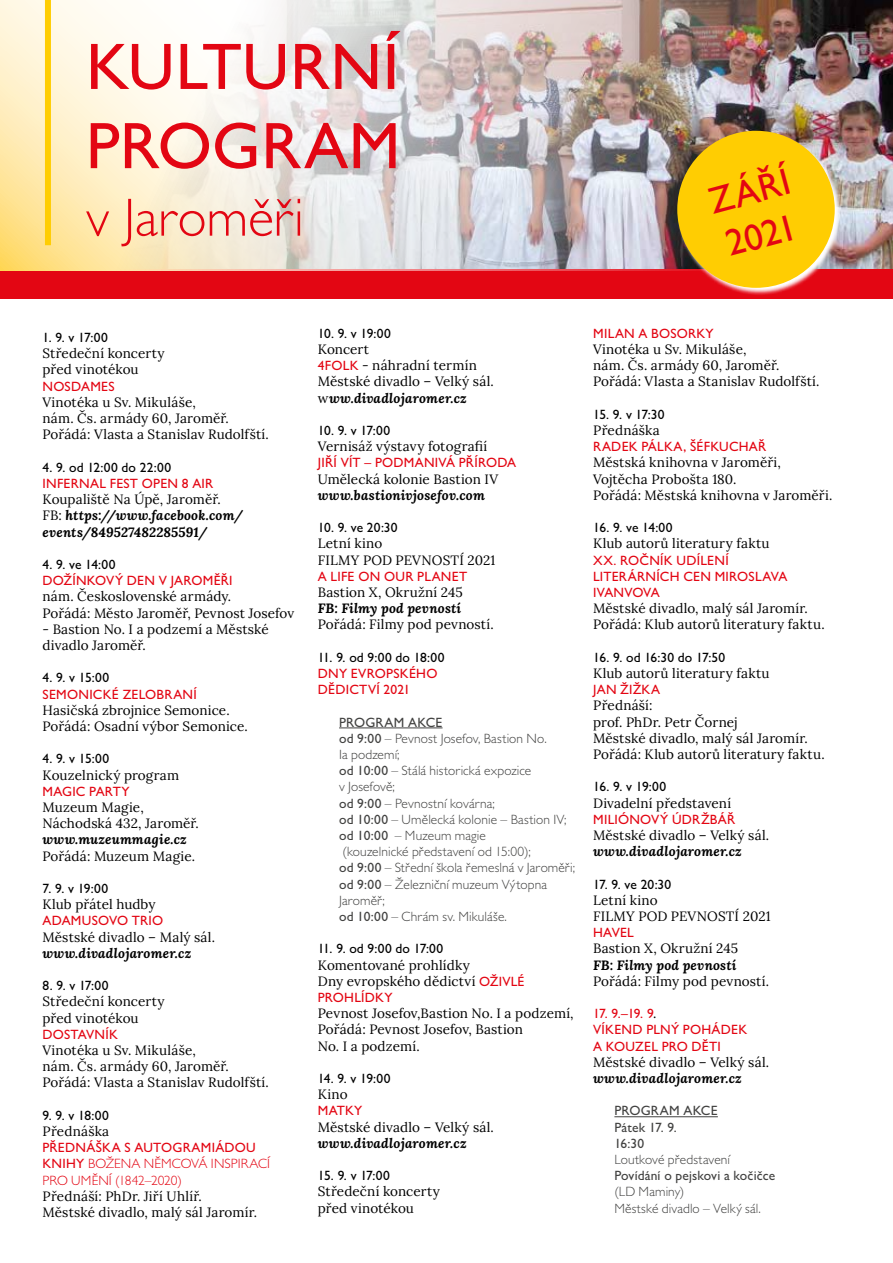
<style>
.page{position:relative;width:893px;height:1263px;background:#fff}
.page>*{position:absolute;margin:0;border:0;box-sizing:border-box;transform-origin:0 0}
.t1{font:500 66px/79.2px "Gill Sans MT Pro";letter-spacing:.005em;color:#e30613}
.t2{font:300 54px "Gill Sans MT Pro";color:#e30613}
.t3{font:500 37.5px/45px "Gill Sans MT Pro";color:#e30613}
.t4{font:13.5px/16.2px "Lora";letter-spacing:.01em;color:#000}
.t5{font:300 13.5px/16.2px "Gill Sans MT Pro";letter-spacing:.01em;color:#424241}
.t6{font:500 13.5px/16.2px "Gill Sans MT Pro";letter-spacing:.02em;color:#e30613}
.t7{font:500 13.5px "Gill Sans MT Pro";color:#000}
.t8{font:italic 700 13.5px/16.2px "Lora";letter-spacing:.015em;color:#000}
.t9{font:300 13.5px/16.2px "Gill Sans MT Pro";color:#e30613}
.t10{font:500 13.5px/16.2px "Gill Sans MT Pro";letter-spacing:.01em;color:#424241}
.s1{font-weight:400;font-style:normal}
.s2{font-weight:500}
.s3{font-family:"Gill Sans MT Pro";font-weight:500;color:#e30613}
.s4{font-weight:700;font-style:italic}
.s5{font-family:"Lora";font-weight:400;color:#000}
</style>
<div class="page">
<hr style="left:339px;top:727px;width:104px;height:1px;background:#424241">
<hr style="left:614px;top:1116px;width:104px;height:1px;background:#424241">
<div style="left:0;top:269px;width:893px;height:30px;background:#e30613"></div>
<img style="left:0;top:0;width:893px;height:270px">
<img style="left:677px;top:131px;width:166px;height:164px">
<div style="left:677px;top:131px;width:158px;height:157px;background:#ffcd02;border-radius:50%"></div>
<div style="left:45px;top:0;width:6px;height:245px;background:#ffcd02"></div>
<h1 class="t1" style="left:86px;top:26px;width:316px">KULTURNÍ<br>PROGRAM</h1>
<h2 class="t2" style="left:86px;top:185px;width:219px">v Jaroměři</h2>
<h3 class="t3" style="left:704px;top:180px;width:84px;rotate:-15deg">ZÁŘÍ<br>2021</h3>
<p class="t7" style="left:43px;top:329px;width:67px">1. 9. v 17:00</p>
<p class="t4" style="left:43px;top:344px;width:124px">Středeční koncerty před vinotékou</p>
<p class="t6" style="left:43px;top:378px;width:74px">NOSDAMES</p>
<p class="t4" style="left:43px;top:393px;width:228px">Vinotéka u Sv. Mikuláše,<br>nám. Čs. armády 60, Jaroměř.<br>Pořádá: Vlasta a Stanislav Rudolfští.</p>
<p class="t7" style="left:43px;top:459px;width:130px">4. 9. od 12:00 do 22:00</p>
<p class="t6" style="left:43px;top:475px;width:172px">INFERNAL FEST OPEN 8 AIR</p>
<p class="t8" style="left:43px;top:491px;width:202px"><span class="s1">Koupaliště Na Úpě, Jaroměř.<br>FB:</span> https://www.facebook.com/ events/849527482285591/</p>
<p class="t7" style="left:43px;top:556px;width:75px">4. 9. ve 14:00</p>
<p class="t6" style="left:43px;top:572px;width:191px">DOŽÍNKOVÝ DEN V JAROMĚŘI</p>
<p class="t4" style="left:43px;top:587px;width:253px">nám. Československé armády.<br>Pořádá: Město Jaroměř, Pevnost Josefov</p>
<p class="t4" style="left:43px;top:620px;width:228px">- Bastion No. I a podzemí a Městské divadlo Jaroměř.</p>
<p class="t7" style="left:43px;top:670px;width:68px">4. 9. v 15:00</p>
<p class="t6" style="left:43px;top:686px;width:156px">SEMONICKÉ ZELOBRANÍ</p>
<p class="t4" style="left:43px;top:701px;width:207px">Hasičská zbrojnice Semonice.<br>Pořádá: Osadní výbor Semonice.</p>
<p class="t7" style="left:43px;top:751px;width:68px">4. 9. v 15:00</p>
<p class="t4" style="left:43px;top:766px;width:138px">Kouzelnický program</p>
<p class="t6" style="left:43px;top:783px;width:89px">MAGIC PARTY</p>
<p class="t4" style="left:43px;top:798px;width:158px">Muzeum Magie,<br>Náchodská 432, Jaroměř.</p>
<p class="t8" style="left:43px;top:831px;width:146px">www.muzeummagie.cz</p>
<p class="t4" style="left:43px;top:847px;width:154px">Pořádá: Muzeum Magie.</p>
<p class="t7" style="left:43px;top:880px;width:67px">7. 9. v 19:00</p>
<p class="t4" style="left:43px;top:895px;width:114px">Klub přátel hudby</p>
<p class="t6" style="left:43px;top:912px;width:122px">ADAMUSOVO TRIO</p>
<p class="t4" style="left:43px;top:928px;width:174px">Městské divadlo – Malý sál.</p>
<p class="t8" style="left:43px;top:944px;width:150px">www.divadlojaromer.cz</p>
<p class="t7" style="left:43px;top:977px;width:68px">8. 9. v 17:00</p>
<p class="t4" style="left:43px;top:992px;width:124px">Středeční koncerty před vinotékou</p>
<p class="t6" style="left:43px;top:1026px;width:77px">DOSTAVNÍK</p>
<p class="t4" style="left:43px;top:1041px;width:228px">Vinotéka u Sv. Mikuláše,<br>nám. Čs. armády 60, Jaroměř.<br>Pořádá: Vlasta a Stanislav Rudolfští.</p>
<p class="t7" style="left:43px;top:1107px;width:68px">9. 9. v 18:00</p>
<p class="t4" style="left:43px;top:1122px;width:68px">Přednáška</p>
<p class="t9" style="left:43px;top:1139px;width:229px"><span class="s2">PŘEDNÁŠKA S AUTOGRAMIÁDOU<br>KNIHY</span> BOŽENA NĚMCOVÁ INSPIRACÍ<br>PRO UMĚNÍ (1842–2020)</p>
<p class="t4" style="left:43px;top:1187px;width:216px">Přednáší: PhDr. Jiří Uhlíř.<br>Městské divadlo, malý sál Jaromír.</p>
<p class="t7" style="left:318px;top:325px;width:75px">10. 9. v 19:00</p>
<p class="t4" style="left:318px;top:340px;width:178px">Koncert<br><span class="s3">4FOLK</span> - náhradní termín<br>Městské divadlo – Velký sál. w<span class="s4">ww.divadlojaromer.cz</span></p>
<p class="t7" style="left:318px;top:422px;width:74px">10. 9. v 17:00</p>
<p class="t4" style="left:318px;top:437px;width:171px">Vernisáž výstavy fotografií</p>
<p class="t6" style="left:318px;top:454px;width:200px">JIŘÍ VÍT – PODMANIVÁ PŘÍRODA</p>
<p class="t4" style="left:318px;top:470px;width:182px">Umělecká kolonie Bastion IV</p>
<p class="t8" style="left:318px;top:486px;width:169px">www.bastionivjosefov.com</p>
<p class="t7" style="left:318px;top:520px;width:81px">10. 9. ve 20:30</p>
<p class="t4" style="left:318px;top:534px;width:179px">Letní kino<br>FILMY POD PEVNOSTÍ 2021</p>
<p class="t6" style="left:318px;top:568px;width:151px">A LIFE ON OUR PLANET</p>
<p class="t4" style="left:318px;top:583px;width:147px">Bastion X, Okružní 245</p>
<p class="t8" style="left:318px;top:600px;width:145px">FB: Filmy pod pevností</p>
<p class="t4" style="left:318px;top:615px;width:177px">Pořádá: Filmy pod pevností.</p>
<p class="t7" style="left:318px;top:649px;width:128px">11. 9. od 9:00 do 18:00</p>
<p class="t6" style="left:318px;top:665px;width:121px">DNY EVROPSKÉHO<br>DĚDICTVÍ 2021</p>
<p class="t5" style="left:339px;top:714px;width:238px"><span class="s2">PROGRAM AKCE<br>od 9:00</span> – Pevnost Josefov, Bastion No.<br>Ia podzemí;<br><span class="s2">od 10:00</span> – Stálá historická expozice<br>v Josefově;<br><span class="s2">od 9:00</span> – Pevnostní kovárna;<br><span class="s2">od 10:00</span> – Umělecká kolonie – Bastion IV; <span class="s2">od 10:00</span> – Muzeum magie<br>(kouzelnické představení od 15:00);<br><span class="s2">od 9:00</span> – Střední škola řemeslná v Jaroměři; <span class="s2">od 9:00</span> – Železniční muzeum Výtopna<br>Jaroměř;<br><span class="s2">od 10:00</span> – Chrám sv. Mikuláše.</p>
<p class="t7" style="left:318px;top:941px;width:127px">11. 9. od 9:00 do 17:00</p>
<p class="t4" style="left:318px;top:956px;width:208px">Komentované prohlídky<br>Dny evropského dědictví <span class="s3">OŽIVLÉ</span></p>
<p class="t6" style="left:318px;top:989px;width:76px">PROHLÍDKY</p>
<p class="t4" style="left:318px;top:1004px;width:257px">Pevnost Josefov,Bastion No. I a podzemí,<br>Pořádá: Pevnost Josefov, Bastion<br>No. I a podzemí.</p>
<p class="t7" style="left:318px;top:1070px;width:74px">14. 9. v 19:00</p>
<p class="t4" style="left:318px;top:1085px;width:31px">Kino</p>
<p class="t6" style="left:318px;top:1102px;width:46px">MATKY</p>
<p class="t4" style="left:318px;top:1118px;width:178px">Městské divadlo – Velký sál.</p>
<p class="t8" style="left:318px;top:1134px;width:150px">www.divadlojaromer.cz</p>
<p class="t7" style="left:318px;top:1168px;width:74px">15. 9. v 17:00</p>
<p class="t4" style="left:318px;top:1182px;width:124px">Středeční koncerty před vinotékou</p>
<p class="t6" style="left:593px;top:325px;width:122px">MILAN A BOSORKY</p>
<p class="t4" style="left:593px;top:340px;width:228px">Vinotéka u Sv. Mikuláše,<br>nám. Čs. armády 60, Jaroměř.<br>Pořádá: Vlasta a Stanislav Rudolfští.</p>
<p class="t7" style="left:593px;top:406px;width:73px">15. 9. v 17:30</p>
<p class="t4" style="left:593px;top:421px;width:68px">Přednáška</p>
<p class="t6" style="left:593px;top:438px;width:175px">RADEK PÁLKA, ŠÉFKUCHAŘ</p>
<p class="t4" style="left:593px;top:453px;width:241px">Městská knihovna v Jaroměři,<br>Vojtěcha Probošta 180.<br>Pořádá: Městská knihovna v Jaroměři.</p>
<p class="t7" style="left:593px;top:520px;width:81px">16. 9. ve 14:00</p>
<p class="t4" style="left:593px;top:534px;width:178px">Klub autorů literatury faktu</p>
<p class="t6" style="left:593px;top:552px;width:196px">XX. ROČNÍK UDÍLENÍ<br>LITERÁRNÍCH CEN MIROSLAVA<br>IVANVOVA</p>
<p class="t4" style="left:593px;top:599px;width:233px">Městské divadlo, malý sál Jaromír.<br>Pořádá: Klub autorů literatury faktu.</p>
<p class="t7" style="left:593px;top:649px;width:133px">16. 9. od 16:30 do 17:50</p>
<p class="t4" style="left:593px;top:664px;width:178px">Klub autorů literatury faktu</p>
<p class="t6" style="left:593px;top:681px;width:69px">JAN ŽIŽKA</p>
<p class="t4" style="left:593px;top:696px;width:233px">Přednáší:<br>prof. PhDr. Petr Čornej<br>Městské divadlo, malý sál Jaromír.<br>Pořádá: Klub autorů literatury faktu.</p>
<p class="t7" style="left:593px;top:779px;width:75px">16. 9. v 19:00</p>
<p class="t4" style="left:593px;top:794px;width:139px">Divadelní představení</p>
<p class="t6" style="left:593px;top:811px;width:144px">MILIÓNOVÝ ÚDRŽBÁŘ</p>
<p class="t4" style="left:593px;top:826px;width:178px">Městské divadlo – Velký sál.</p>
<p class="t8" style="left:593px;top:843px;width:150px">www.divadlojaromer.cz</p>
<p class="t7" style="left:593px;top:876px;width:80px">17. 9. ve 20:30</p>
<p class="t4" style="left:593px;top:891px;width:179px">Letní kino<br>FILMY POD PEVNOSTÍ 2021</p>
<p class="t6" style="left:593px;top:924px;width:42px">HAVEL</p>
<p class="t4" style="left:593px;top:939px;width:147px">Bastion X, Okružní 245</p>
<p class="t8" style="left:593px;top:956px;width:145px">FB: Filmy pod pevností</p>
<p class="t4" style="left:593px;top:972px;width:177px">Pořádá: Filmy pod pevností.</p>
<p class="t6" style="left:593px;top:1005px;width:156px">17. 9.–19. 9<span class="s5">.<br></span>VÍKEND PLNÝ POHÁDEK<br>A KOUZEL PRO DĚTI</p>
<p class="t4" style="left:593px;top:1053px;width:178px">Městské divadlo – Velký sál.</p>
<p class="t8" style="left:593px;top:1070px;width:150px">www.divadlojaromer.cz</p>
<p class="t10" style="left:614px;top:1102px;width:105px">PROGRAM AKCE<br>Pátek 17. 9.<br>16:30</p>
<p class="t5" style="left:614px;top:1151px;width:117px">Loutkové představení</p>
<p class="t10" style="left:614px;top:1167px;width:162px">Povídání o pejskovi a kočičce</p>
<p class="t5" style="left:614px;top:1183px;width:148px">(LD Maminy)<br>Městské divadlo – Velký sál.</p>
</div>
